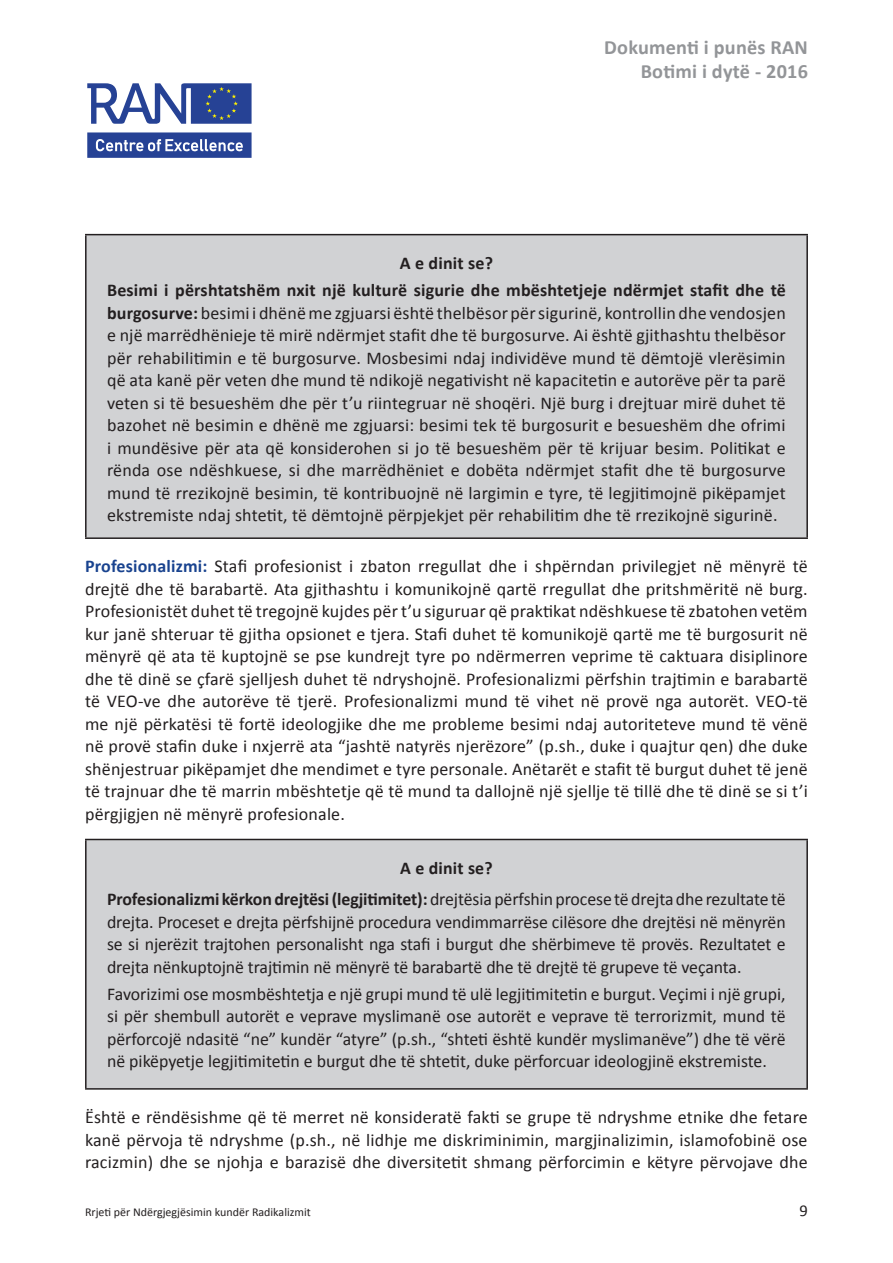
<style>
.page{position:relative;width:893px;height:1263px;background:#fff}
.page>*{position:absolute;margin:0;border:0;box-sizing:border-box;transform-origin:0 0}
.t1{font:700 20.25px/24.8px "Calibri";letter-spacing:.01em;color:#939598;text-align:right}
.t2{font:18px/22.5px "Calibri";color:#231f20;text-align:justify}
.t3{font:700 18px/26.7px "Calibri";letter-spacing:.01em;color:#231f20;text-align:center}
.t4{font:16.5px "Calibri";color:#231f20}
.t5{font:12px "Calibri";color:#231f20}
.s1{font-weight:700}
.s2{font-weight:700;color:#19438f}
.s3{font-weight:400}
</style>
<div class="page">
<svg style="left:87px;top:83px;width:165px;height:41px"></svg>
<svg style="left:87px;top:132px;width:165px;height:26px;background:#4d64a8"></svg>
<div style="left:86px;top:235px;width:721px;height:303px;background:#d1d2d4"></div>
<hr style="left:85px;top:234px;width:723px;height:1px;background:#231f20">
<hr style="left:85px;top:235px;width:2px;height:302px;background:#231f20">
<hr style="left:806px;top:235px;width:2px;height:302px;background:#231f20">
<hr style="left:85px;top:537px;width:723px;height:2px;background:#231f20">
<div style="left:86px;top:839px;width:721px;height:250px;background:#d1d2d4"></div>
<hr style="left:85px;top:839px;width:723px;height:1px;background:#231f20">
<hr style="left:85px;top:840px;width:2px;height:248px;background:#231f20">
<hr style="left:806px;top:840px;width:2px;height:248px;background:#231f20">
<hr style="left:85px;top:1088px;width:723px;height:2px;background:#231f20">
<p class="t1" style="left:604px;top:35px;width:205px">Dokumenti i punës RAN<br>Botimi i dytë - 2016</p>
<p class="t3" style="left:107px;top:250px;width:680px">A e dinit se?<br>Besimi i përshtatshëm nxit një kulturë sigurie dhe mbështetjeje ndërmjet stafit dhe të</p>
<p class="t2" style="left:107px;top:301px;width:680px"><span class="s1">burgosurve:</span> besimi i dhënë me zgjuarsi është thelbësor për sigurinë, kontrollin dhe vendosjen e një marrëdhënieje të mirë ndërmjet stafit dhe të burgosurve. Ai është gjithashtu thelbësor për rehabilitimin e të burgosurve. Mosbesimi ndaj individëve mund të dëmtojë vlerësimin që ata kanë për veten dhe mund të ndikojë negativisht në kapacitetin e autorëve për ta parë veten si të besueshëm dhe për t’u riintegruar në shoqëri. Një burg i drejtuar mirë duhet të bazohet në besimin e dhënë me zgjuarsi: besimi tek të burgosurit e besueshëm dhe ofrimi i mundësive për ata që konsiderohen si jo të besueshëm për të krijuar besim. Politikat e rënda ose ndëshkuese, si dhe marrëdhëniet e dobëta ndërmjet stafit dhe të burgosurve mund të rrezikojnë besimin, të kontribuojnë në largimin e tyre, të legjitimojnë pikëpamjet ekstremiste ndaj shtetit, të dëmtojnë përpjekjet për rehabilitim dhe të rrezikojnë sigurinë.</p>
<p class="t2" style="left:85px;top:555px;width:724px"><span class="s2">Profesionalizmi:</span> Stafi profesionist i zbaton rregullat dhe i shpërndan privilegjet në mënyrë të drejtë dhe të barabartë. Ata gjithashtu i komunikojnë qartë rregullat dhe pritshmëritë në burg.<br>Profesionistët duhet të tregojnë kujdes për t’u siguruar që praktikat ndëshkuese të zbatohen vetëm kur janë shteruar të gjitha opsionet e tjera. Stafi duhet të komunikojë qartë me të burgosurit në mënyrë që ata të kuptojnë se pse kundrejt tyre po ndërmerren veprime të caktuara disiplinore dhe të dinë se çfarë sjelljesh duhet të ndryshojnë. Profesionalizmi përfshin trajtimin e barabartë të VEO-ve dhe autorëve të tjerë. Profesionalizmi mund të vihet në provë nga autorët. VEO-të me një përkatësi të fortë ideologjike dhe me probleme besimi ndaj autoriteteve mund të vënë në provë stafin duke i nxjerrë ata “jashtë natyrës njerëzore” (p.sh., duke i quajtur qen) dhe duke shënjestruar pikëpamjet dhe mendimet e tyre personale. Anëtarët e stafit të burgut duhet të jenë të trajnuar dhe të marrin mbështetje që të mund ta dallojnë një sjellje të tillë dhe të dinë se si t’i përgjigjen në mënyrë profesionale.</p>
<p class="t3" style="left:107px;top:853px;width:680px;line-height:31px">A e dinit se?<br>Profesionalizmi kërkon drejtësi (legjitimitet): <span class="s3">drejtësia përfshin procese të drejta dhe rezultate të</span></p>
<p class="t2" style="left:107px;top:910px;width:680px">drejta. Proceset e drejta përfshijnë procedura vendimmarrëse cilësore dhe drejtësi në mënyrën se si njerëzit trajtohen personalisht nga stafi i burgut dhe shërbimeve të provës. Rezultatet e drejta nënkuptojnë trajtimin në mënyrë të barabartë dhe të drejtë të grupeve të veçanta.</p>
<p class="t2" style="left:107px;top:982px;width:680px">Favorizimi ose mosmbështetja e një grupi mund të ulë legjitimitetin e burgut. Veçimi i një grupi, si për shembull autorët e veprave myslimanë ose autorët e veprave të terrorizmit, mund të përforcojë ndasitë “ne” kundër “atyre” (p.sh., “shteti është kundër myslimanëve”) dhe të vërë në pikëpyetje legjitimitetin e burgut dhe të shtetit, duke përforcuar ideologjinë ekstremiste.</p>
<p class="t2" style="left:85px;top:1106px;width:724px">Është e rëndësishme që të merret në konsideratë fakti se grupe të ndryshme etnike dhe fetare kanë përvoja të ndryshme (p.sh., në lidhje me diskriminimin, margjinalizimin, islamofobinë ose racizmin) dhe se njohja e barazisë dhe diversitetit shmang përforcimin e këtyre përvojave dhe</p>
<p class="t5" style="left:85px;top:1204px;width:227px">Rrjeti për Ndërgjegjësimin kundër Radikalizmit</p>
<p class="t4" style="left:800px;top:1200px;width:10px">9</p>
</div>
